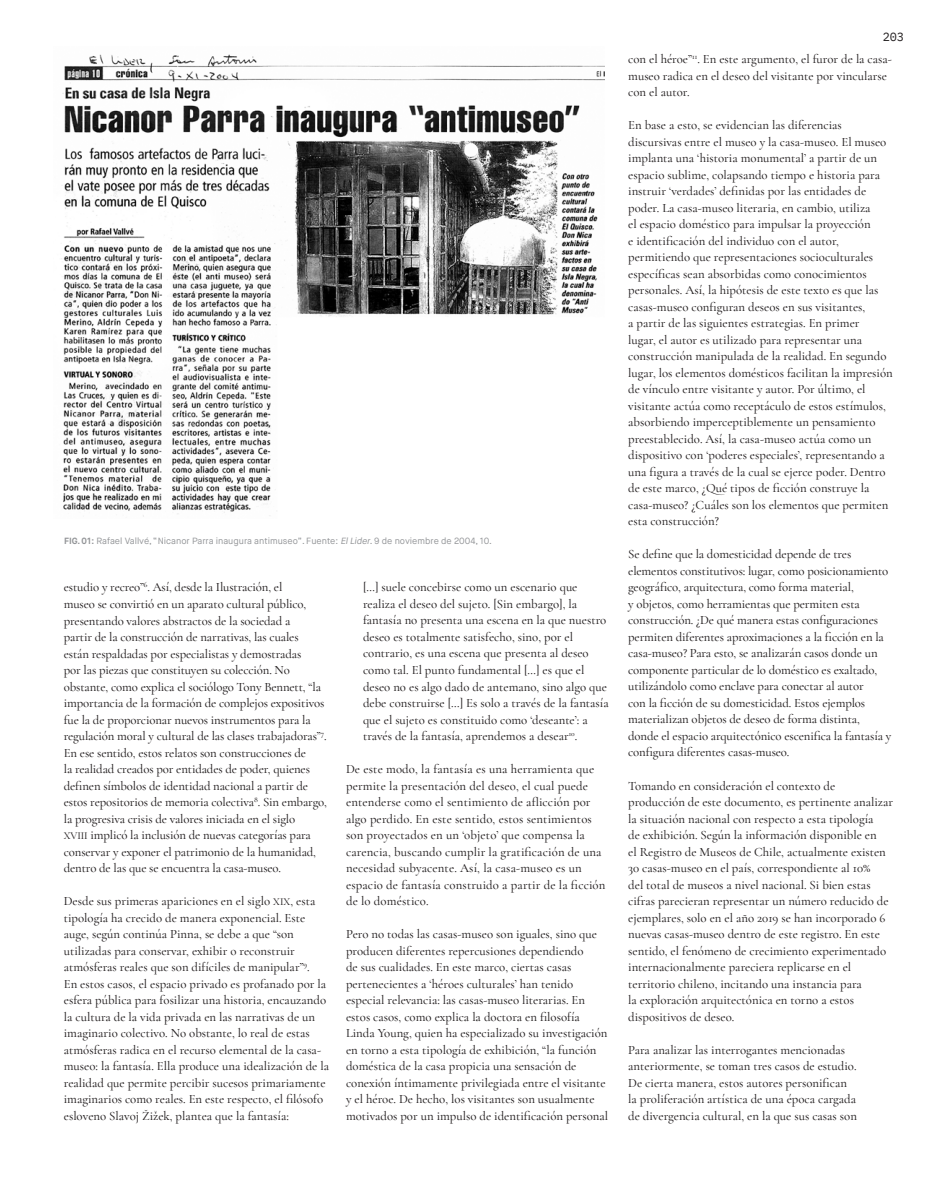
<style>
.page{position:relative;width:936px;height:1191px;background:#fff}
.page>*{position:absolute;margin:0;border:0;box-sizing:border-box;transform-origin:0 0}
.t1{font:500 12.75px/16.5px "Cormorant Garamond";color:#231f20}
.t2{font:12px "IBM Plex Mono";color:#231f20}
.t3{font:9px "Maison Neue";color:#939598}
.s1{font-weight:700}
.s2{font-style:italic}
.s3{font-size:10.5px}
</style>
<div class="page">
<img style="left:61px;top:54px;width:543px;height:463px">
<p class="t3" style="left:64px;top:535px;width:429px"><span class="s1">FIG</span><span class="s1">.</span> <span class="s1">01:</span> Rafael Vallvé, “Nicanor Parra inaugura antimuseo”. Fuente: <span class="s2">ElLider</span>. 9 de noviembre de 2004, 10.</p>
<p class="t1" style="left:64px;top:579px;width:264px">estudio y recreo”<sup>6</sup>. Así, desde la Ilustración, el<br>museo se convirtió en un aparato cultural público, presentando valores abstractos de la sociedad a<br>partir de la construcción de narrativas, las cuales están respaldadas por especialistas y demostradas<br>por las piezas que constituyen su colección. No obstante, como explica el sociólogo Tony Bennett, “la importancia de la formación de complejos expositivos fue la de proporcionar nuevos instrumentos para la regulación moral y cultural de las clases trabajadoras”<sup>7</sup>.<br>En ese sentido, estos relatos son construcciones de<br>la realidad creados por entidades de poder, quienes definen símbolos de identidad nacional a partir de estos repositorios de memoria colectiva<sup>8</sup>. Sin embargo, la progresiva crisis de valores iniciada en el siglo<br><span class="s3">XVIII</span> implicó la inclusión de nuevas categorías para conservar y exponer el patrimonio de la humanidad, dentro de las que se encuentra la casa-museo.</p>
<p class="t1" style="left:64px;top:892px;width:267px">Desde sus primeras apariciones en el siglo <span class="s3">XIX</span>, esta tipología ha crecido de manera exponencial. Este auge, según continúa Pinna, se debe a que “son utilizadas para conservar, exhibir o reconstruir atmósferas reales que son difíciles de manipular”<sup>9</sup>.<br>En estos casos, el espacio privado es profanado por la esfera pública para fosilizar una historia, encauzando la cultura de la vida privada en las narrativas de un imaginario colectivo. No obstante, lo real de estas atmósferas radica en el recurso elemental de la casa&shy;museo: la fantasía. Ella produce una idealización de la realidad que permite percibir sucesos primariamente imaginarios como reales. En este respecto, el filósofo esloveno Slavoj Žižek, plantea que la fantasía:</p>
<p class="t1" style="left:363px;top:579px;width:247px">[…] suele concebirse como un escenario que realiza el deseo del sujeto. [Sin embargo], la fantasía no presenta una escena en la que nuestro deseo es totalmente satisfecho, sino, por el contrario, es una escena que presenta al deseo como tal. El punto fundamental […] es que el deseo no es algo dado de antemano, sino algo que debe construirse […] Es solo a través de la fantasía que el sujeto es constituido como ‘deseante’: a través de la fantasía, aprendemos a desear<sup>10</sup>.</p>
<p class="t1" style="left:346px;top:760px;width:261px">De este modo, la fantasía es una herramienta que permite la presentación del deseo, el cual puede entenderse como el sentimiento de aflicción por algo perdido. En este sentido, estos sentimientos son proyectados en un ‘objeto’ que compensa la carencia, buscando cumplir la gratificación de una necesidad subyacente. Así, la casa-museo es un espacio de fantasía construido a partir de la ficción de lo doméstico.</p>
<p class="t1" style="left:346px;top:925px;width:264px">Pero no todas las casas-museo son iguales, sino que producen diferentes repercusiones dependiendo<br>de sus cualidades. En este marco, ciertas casas pertenecientes a ‘héroes culturales’ han tenido especial relevancia: las casas-museo literarias. En estos casos, como explica la doctora en filosofía Linda Young, quien ha especializado su investigación en torno a esta tipología de exhibición, “la función doméstica de la casa propicia una sensación de conexión íntimamente privilegiada entre el visitante y el héroe. De hecho, los visitantes son usualmente motivados por un impulso de identificación personal</p>
<p class="t2" style="left:882px;top:28px;width:23px">203</p>
<p class="t1" style="left:628px;top:51px;width:265px">con el héroe”<sup>11</sup>. En este argumento, el furor de la casa&shy;museo radica en el deseo del visitante por vincularse con el autor.</p>
<p class="t1" style="left:628px;top:117px;width:266px">En base a esto, se evidencian las diferencias discursivas entre el museo y la casa-museo. El museo implanta una ‘historia monumental’ a partir de un espacio sublime, colapsando tiempo e historia para instruir ‘verdades’ definidas por las entidades de poder. La casa-museo literaria, en cambio, utiliza<br>el espacio doméstico para impulsar la proyección<br>e identificación del individuo con el autor, permitiendo que representaciones socioculturales específicas sean absorbidas como conocimientos personales. Así, la hipótesis de este texto es que las casas-museo configuran deseos en sus visitantes,<br>a partir de las siguientes estrategias. En primer<br>lugar, el autor es utilizado para representar una construcción manipulada de la realidad. En segundo lugar, los elementos domésticos facilitan la impresión de vínculo entre visitante y autor. Por último, el visitante actúa como receptáculo de estos estímulos, absorbiendo imperceptiblemente un pensamiento preestablecido. Así, la casa-museo actúa como un dispositivo con ‘poderes especiales’, representando a una figura a través de la cual se ejerce poder. Dentro de este marco, ¿Qué tipos de ficción construye la casa-museo? ¿Cuáles son los elementos que permiten esta construcción?</p>
<p class="t1" style="left:628px;top:546px;width:264px">Se define que la domesticidad depende de tres elementos constitutivos: lugar, como posicionamiento geográfico, arquitectura, como forma material,<br>y objetos, como herramientas que permiten esta construcción. ¿De qué manera estas configuraciones permiten diferentes aproximaciones a la ficción en la casa-museo? Para esto, se analizarán casos donde un componente particular de lo doméstico es exaltado, utilizándolo como enclave para conectar al autor<br>con la ficción de su domesticidad. Estos ejemplos materializan objetos de deseo de forma distinta, donde el espacio arquitectónico escenifica la fantasía y configura diferentes casas-museo.</p>
<p class="t1" style="left:628px;top:777px;width:266px">Tomando en consideración el contexto de producción de este documento, es pertinente analizar la situación nacional con respecto a esta tipología<br>de exhibición. Según la información disponible en<br>el Registro de Museos de Chile, actualmente existen 30 casas-museo en el país, correspondiente al 10%<br>del total de museos a nivel nacional. Si bien estas cifras parecieran representar un número reducido de ejemplares, solo en el año 2019 se han incorporado 6 nuevas casas-museo dentro de este registro. En este sentido, el fenómeno de crecimiento experimentado internacionalmente pareciera replicarse en el territorio chileno, incitando una instancia para<br>la exploración arquitectónica en torno a estos dispositivos de deseo.</p>
<p class="t1" style="left:628px;top:1041px;width:230px">Para analizar las interrogantes mencionadas anteriormente, se toman tres casos de estudio.<br>De cierta manera, estos autores personifican la proliferación artística de una época cargada de divergencia cultural, en la que sus casas son</p>
</div>
